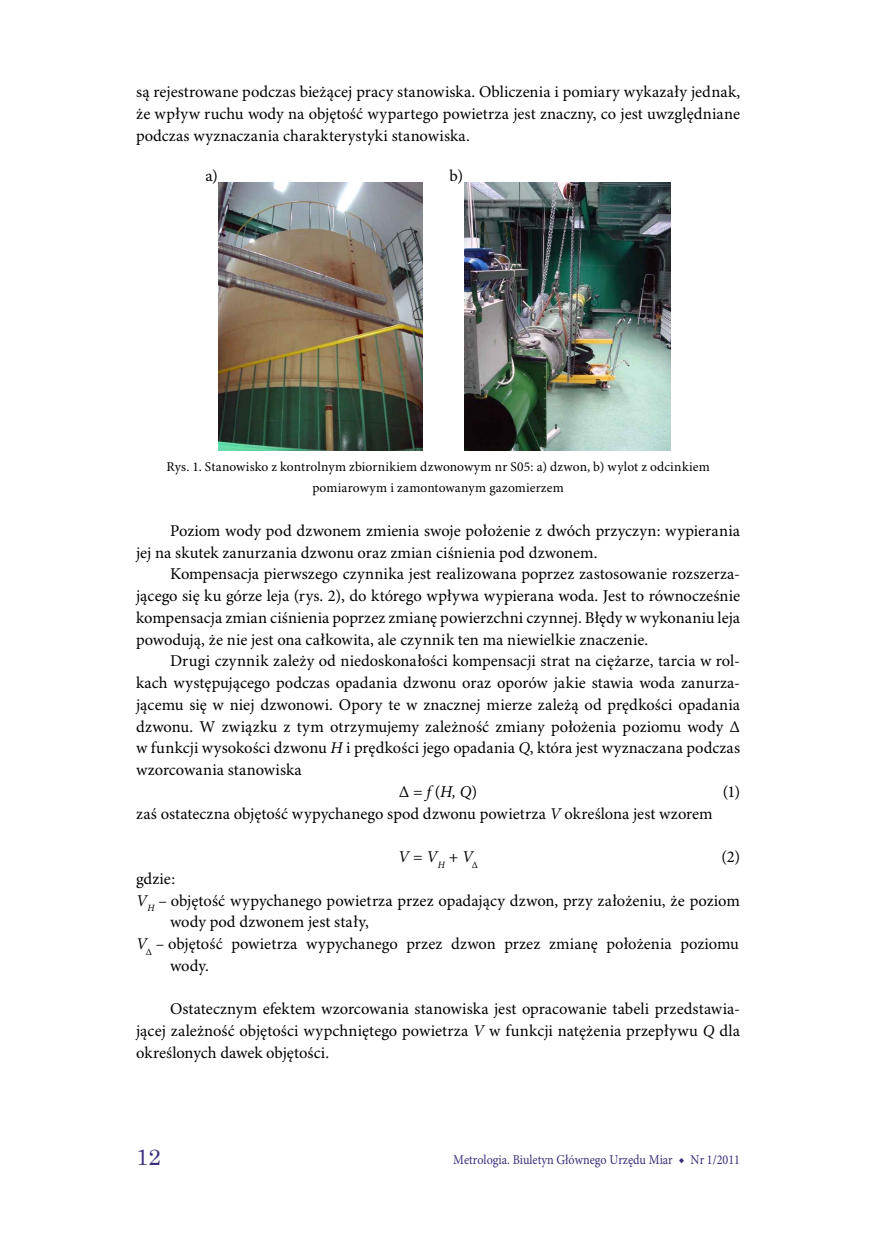
<style>
.page{position:relative;width:872px;height:1246px;background:#fff}
.page>*{position:absolute;margin:0;border:0;box-sizing:border-box;transform-origin:0 0}
.t1{font:22.5px "Century Schoolbook";color:#392e7a}
.t2{font:16.5px/21.8px "Minion Pro";letter-spacing:.005em;color:#000;text-align:justify}
.t3{font:italic 16.5px "Minion Pro";color:#000}
.t4{font:13.5px/21.8px "Minion Pro";letter-spacing:.01em;color:#000;text-align:center}
.t5{font:13.5px "Minion Pro";color:#392e7a;scale:.9 1}
.s1{font-style:italic}
.s2{font-style:normal}
</style>
<div class="page">
<img style="left:464px;top:183px;width:207px;height:268px">
<img style="left:219px;top:183px;width:203px;height:268px">
<p class="t2" style="left:136px;top:82px;width:605px">są rejestrowane podczas bieżącej pracy stanowiska. Obliczenia i pomiary wykazały jednak, że wpływ ruchu wody na objętość wypartego powietrza jest znaczny, co jest uwzględniane podczas wyznaczania charakterystyki stanowiska.</p>
<p class="t2" style="left:205px;top:166px;width:14px">a)</p>
<p class="t2" style="left:449px;top:166px;width:15px">b)</p>
<p class="t4" style="left:166px;top:456px;width:545px">Rys. 1. Stanowisko z kontrolnym zbiornikiem dzwonowym nr S05: a) dzwon, b) wylot z odcinkiem pomiarowym i zamontowanym gazomierzem</p>
<p class="t2" style="left:136px;top:520px;width:605px;text-indent:34px">Poziom wody pod dzwonem zmienia swoje położenie z dwóch przyczyn: wypierania jej na skutek zanurzania dzwonu oraz zmian ciśnienia pod dzwonem.</p>
<p class="t2" style="left:136px;top:564px;width:605px;text-indent:34px">Kompensacja pierwszego czynnika jest realizowana poprzez zastosowanie rozszerza&shy;jącego się ku górze leja (rys. 2), do którego wpływa wypierana woda. Jest to równocześnie kompensacja zmian ciśnienia poprzez zmianę powierzchni czynnej. Błędy w wykonaniu leja powodują, że nie jest ona całkowita, ale czynnik ten ma niewielkie znaczenie.</p>
<p class="t2" style="left:170px;top:651px;width:571px">Drugi czynnik zależy od niedoskonałości kompensacji strat na ciężarze, tarcia w rol-</p>
<p class="t2" style="left:136px;top:673px;width:605px">kach występującego podczas opadania dzwonu oraz oporów jakie stawia woda zanurza-</p>
<p class="t2" style="left:136px;top:694px;width:605px">jącemu się w niej dzwonowi. Opory te w znacznej mierze zależą od prędkości opadania</p>
<p class="t2" style="left:136px;top:716px;width:605px">dzwonu. W związku z tym otrzymujemy zależność zmiany położenia poziomu wody ∆</p>
<p class="t2" style="left:136px;top:738px;width:605px">w funkcji wysokości dzwonu <span class="s1">H</span> i prędkości jego opadania <span class="s1">Q</span>, która jest wyznaczana podczas</p>
<p class="t2" style="left:136px;top:760px;width:167px">wzorcowania stanowiska</p>
<p class="t2" style="left:399px;top:781px;width:80px">∆ = <span class="s1">f</span> (<span class="s1">H, Q</span>)</p>
<p class="t2" style="left:723px;top:781px;width:19px">(1)</p>
<p class="t2" style="left:136px;top:803px;width:578px">zaś ostateczna objętość wypychanego spod dzwonu powietrza <span class="s1">V</span> określona jest wzorem</p>
<p class="t3" style="left:398px;top:847px;width:81px">V <span class="s2">=</span> V<sub>H</sub> <span class="s2">+</span> V<sub>∆</sub></p>
<p class="t2" style="left:721px;top:847px;width:20px">(2)</p>
<p class="t2" style="left:136px;top:868px;width:41px">gdzie:</p>
<p class="t2" style="left:136px;top:890px;width:605px"><span class="s1">V</span><sub>H</sub> – objętość wypychanego powietrza przez opadający dzwon, przy założeniu, że poziom</p>
<p class="t2" style="left:170px;top:912px;width:200px">wody pod dzwonem jest stały,</p>
<p class="t2" style="left:136px;top:934px;width:604px"><span class="s1">V</span><sub>∆</sub> – objętość powietrza wypychanego przez dzwon przez zmianę położenia poziomu</p>
<p class="t2" style="left:170px;top:955px;width:40px">wody.</p>
<p class="t2" style="left:136px;top:999px;width:605px;text-indent:34px">Ostatecznym efektem wzorcowania stanowiska jest opracowanie tabeli przedstawia&shy;jącej zależność objętości wypchniętego powietrza <span class="s1">V</span> w funkcji natężenia przepływu <span class="s1">Q</span> dla określonych dawek objętości.</p>
<h1 class="t1" style="left:136px;top:1143px;width:26px">12</h1>
<p class="t5" style="left:453px;top:1152px;width:320px">Metrologia. Biuletyn Głównego Urzędu Miar ◆ Nr 1/2011</p>
</div>
